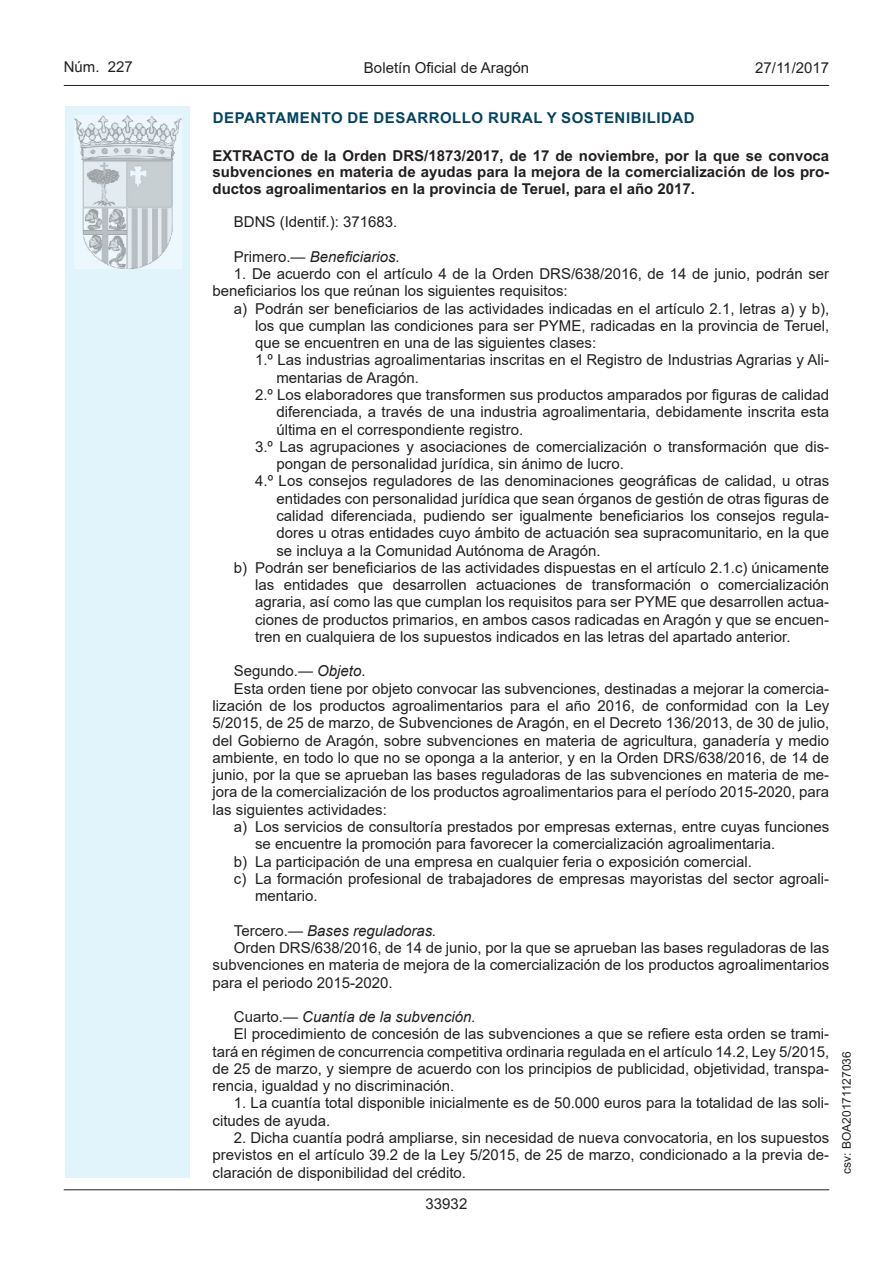
<style>
.page{position:relative;width:893px;height:1263px;background:#fff}
.page>*{position:absolute;margin:0;border:0;box-sizing:border-box;transform-origin:0 0}
.inicio_de_parrafo{font:15px/17.2px "Arial MT2";color:#231f20;text-align:justify}
.Sangrado_01{font:15px/17.2px "Arial MT2";color:#231f20;text-align:justify}
.Sangrado_02{font:15px/17.2px "Arial MT2";color:#231f20}
.Titulo_text{font:700 15px/16.5px "Arial";color:#231f20;text-align:justify}
.inicio_de_parrafo-2{font:italic 15px "Arial";color:#231f20}
.emisor_text{font:700 15px "Arial";letter-spacing:.035em;color:#004462}
.estilo_head-c{font:15px "Arial MT2";color:#231f20}
.estilo_head-d{font:15px "Arial";color:#231f20}
.estilo_head-i{font:15px "Arial";color:#231f20}
.numero_pagina{font:15px "Arial";color:#231f20}
.estilo_head-i-2{font:12px "Arial";color:#231f20}
.s1{font-family:"Arial MT2";font-style:normal}
.s2{font-style:normal}
.s3{font-family:"Arial";font-style:italic}
.s4{font-family:"Arial"}
</style>
<div class="page">
<hr style="left:64px;top:1189px;width:765px;height:1px;background:#231f20">
<hr style="left:64px;top:85px;width:765px;height:1px;background:#231f20">
<div style="left:65px;top:106px;width:125px;height:1072px;background:#e1f4fc"></div>
<img style="left:75px;top:115px;width:106px;height:153px">
<p class="estilo_head-i" style="left:64px;top:57px;width:71px">Núm. 227</p>
<p class="estilo_head-c" style="left:364px;top:57px;width:167px">Boletín Oficial de Aragón</p>
<p class="estilo_head-d" style="left:755px;top:57px;width:75px">27/11/2017</p>
<p class="emisor_text" style="left:213px;top:107px;width:483px">DEPARTAMENTO DE DESARROLLO RURAL Y SOSTENIBILIDAD</p>
<p class="Titulo_text" style="left:213px;top:147px;width:618px">EXTRACTO de la Orden DRS/1873/2017, de 17 de noviembre, por la que se convoca subvenciones en materia de ayudas para la mejora de la comercialización de los pro&shy;ductos agroalimentarios en la provincia de Teruel, para el año 2017.</p>
<p class="inicio_de_parrafo" style="left:234px;top:213px;width:165px">BDNS (Identif.): 371683.</p>
<p class="inicio_de_parrafo-2" style="left:234px;top:247px;width:167px"><span class="s1">Primero.—</span> Beneficiarios<span class="s2">.</span></p>
<p class="inicio_de_parrafo" style="left:213px;top:265px;width:618px;text-indent:21px">1. De acuerdo con el artículo 4 de la Orden DRS/638/2016, de 14 de junio, podrán ser beneficiarios los que reúnan los siguientes requisitos:</p>
<p class="Sangrado_01" style="left:255px;top:300px;width:576px;text-indent:-21px">a) Podrán ser beneficiarios de las actividades indicadas en el artículo 2.1, letras a) y b), los que cumplan las condiciones para ser PYME, radicadas en la provincia de Teruel, que se encuentren en una de las siguientes clases:</p>
<p class="Sangrado_02" style="left:276px;top:351px;width:554px;text-indent:-21px">1.º Las industrias agroalimentarias inscritas en el Registro de Industrias Agrarias y Ali&shy;mentarias de Aragón.</p>
<p class="Sangrado_02" style="left:276px;top:386px;width:554px;text-align:justify;text-indent:-21px">2.º Los elaboradores que transformen sus productos amparados por figuras de calidad diferenciada, a través de una industria agroalimentaria, debidamente inscrita esta última en el correspondiente registro.</p>
<p class="Sangrado_02" style="left:276px;top:438px;width:554px;text-indent:-21px">3.º Las agrupaciones y asociaciones de comercialización o transformación que dis&shy;pongan de personalidad jurídica, sin ánimo de lucro.</p>
<p class="Sangrado_02" style="left:276px;top:472px;width:554px;text-align:justify;text-indent:-21px">4.º Los consejos reguladores de las denominaciones geográficas de calidad, u otras entidades con personalidad jurídica que sean órganos de gestión de otras figuras de calidad diferenciada, pudiendo ser igualmente beneficiarios los consejos regula&shy;dores u otras entidades cuyo ámbito de actuación sea supracomunitario, en la que se incluya a la Comunidad Autónoma de Aragón.</p>
<p class="Sangrado_01" style="left:255px;top:559px;width:576px;text-indent:-21px">b) Podrán ser beneficiarios de las actividades dispuestas en el artículo 2.1.c) únicamente las entidades que desarrollen actuaciones de transformación o comercialización agraria, así como las que cumplan los requisitos para ser PYME que desarrollen actua&shy;ciones de productos primarios, en ambos casos radicadas en Aragón y que se encuen&shy;tren en cualquiera de los supuestos indicados en las letras del apartado anterior.</p>
<p class="inicio_de_parrafo" style="left:234px;top:662px;width:133px">Segundo.— <span class="s3">Objeto</span><span class="s4">.</span></p>
<p class="inicio_de_parrafo" style="left:213px;top:680px;width:618px;text-indent:21px">Esta orden tiene por objeto convocar las subvenciones, destinadas a mejorar la comercia&shy;lización de los productos agroalimentarios para el año 2016, de conformidad con la Ley 5/2015, de 25 de marzo, de Subvenciones de Aragón, en el Decreto 136/2013, de 30 de julio, del Gobierno de Aragón, sobre subvenciones en materia de agricultura, ganadería y medio ambiente, en todo lo que no se oponga a la anterior, y en la Orden DRS/638/2016, de 14 de junio, por la que se aprueban las bases reguladoras de las subvenciones en materia de me&shy;jora de la comercialización de los productos agroalimentarios para el período 2015-2020, para las siguientes actividades:</p>
<p class="Sangrado_01" style="left:255px;top:818px;width:575px;text-indent:-21px">a) Los servicios de consultoría prestados por empresas externas, entre cuyas funciones se encuentre la promoción para favorecer la comercialización agroalimentaria.</p>
<p class="Sangrado_01" style="left:234px;top:852px;width:520px">b) La participación de una empresa en cualquier feria o exposición comercial.</p>
<p class="Sangrado_01" style="left:255px;top:870px;width:576px;text-indent:-21px">c) La formación profesional de trabajadores de empresas mayoristas del sector agroali&shy;mentario.</p>
<p class="inicio_de_parrafo-2" style="left:234px;top:921px;width:204px"><span class="s1">Tercero.—</span> Bases reguladoras.</p>
<p class="inicio_de_parrafo" style="left:213px;top:939px;width:618px;text-indent:21px">Orden DRS/638/2016, de 14 de junio, por la que se aprueban las bases reguladoras de las subvenciones en materia de mejora de la comercialización de los productos agroalimentarios para el periodo 2015-2020.</p>
<p class="inicio_de_parrafo-2" style="left:234px;top:1007px;width:243px"><span class="s1">Cuarto.—</span> Cuantía de la subvención.</p>
<p class="inicio_de_parrafo" style="left:213px;top:1025px;width:618px;text-indent:21px">El procedimiento de concesión de las subvenciones a que se refiere esta orden se trami&shy;tará en régimen de concurrencia competitiva ordinaria regulada en el artículo 14.2, Ley 5/2015, de 25 de marzo, y siempre de acuerdo con los principios de publicidad, objetividad, transpa&shy;rencia, igualdad y no discriminación.</p>
<p class="inicio_de_parrafo" style="left:213px;top:1094px;width:618px;text-indent:21px">1. La cuantía total disponible inicialmente es de 50.000 euros para la totalidad de las soli&shy;citudes de ayuda.</p>
<p class="inicio_de_parrafo" style="left:213px;top:1129px;width:618px;text-indent:21px">2. Dicha cuantía podrá ampliarse, sin necesidad de nueva convocatoria, en los supuestos previstos en el artículo 39.2 de la Ley 5/2015, de 25 de marzo, condicionado a la previa de&shy;claración de disponibilidad del crédito.</p>
<p class="numero_pagina" style="left:426px;top:1193px;width:43px">33932</p>
<p class="estilo_head-i-2" style="left:838px;top:1174px;width:124px;rotate:-90deg">csv: BOA20171127036</p>
</div>
